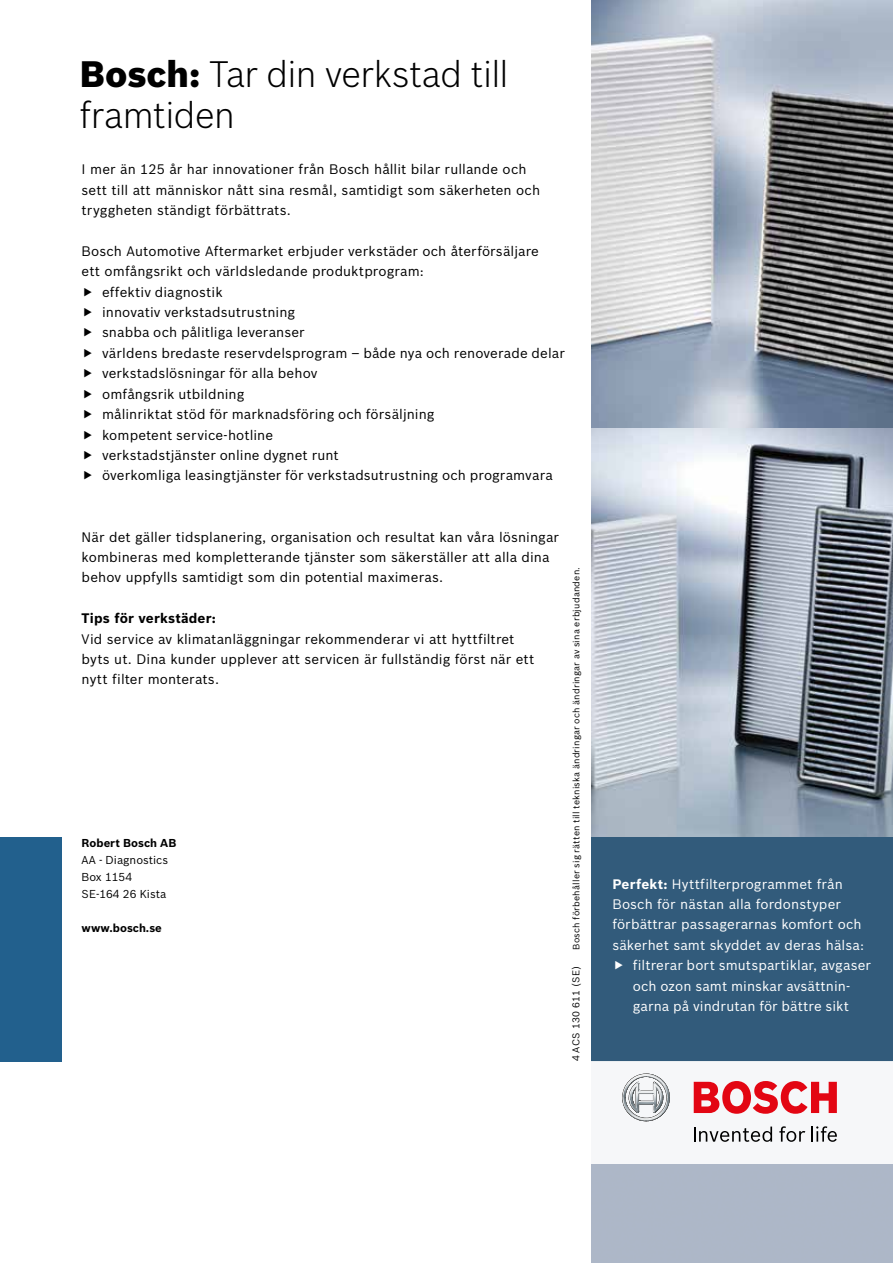
<style>
.page{position:relative;width:893px;height:1263px;background:#fff}
.page>*{position:absolute;margin:0;border:0;box-sizing:border-box;transform-origin:0 0}
.t1{font:300 36px/40.8px "Bosch Sans";letter-spacing:-.015em;color:#000}
.t2{font:13.5px/20.4px "Bosch Sans";letter-spacing:.01em;color:#000}
.t3{font:13.5px "Bosch Sans";letter-spacing:.01em;color:#fff}
.t4{font:700 13.5px "Bosch Sans";letter-spacing:.01em;color:#000}
.t5{font:11.25px/17px "Bosch Sans";color:#000}
.t6{font:700 11.25px "Bosch Sans";color:#000}
.t7{font:9.75px "Bosch Sans";letter-spacing:.025em;color:#000}
.t8{font:9px "Bosch Sans";letter-spacing:.025em;color:#000}
.s1{font-weight:900}
.s2{font-weight:700}
</style>
<div class="page">
<div style="left:0;top:837px;width:61px;height:224px;background:#22608d"></div>
<div style="left:592px;top:837px;width:301px;height:224px;background:#325b7b"></div>
<div style="left:592px;top:1061px;width:301px;height:102px;background:#f6f7f9"></div>
<svg style="left:622px;top:1073px;width:48px;height:48px"></svg>
<svg style="left:694px;top:1126px;width:78px;height:16px"></svg>
<svg style="left:779px;top:1126px;width:26px;height:16px"></svg>
<svg style="left:811px;top:1126px;width:26px;height:16px"></svg>
<svg style="left:694px;top:1081px;width:143px;height:33px"></svg>
<img style="left:592px;top:0;width:301px;height:837px">
<h1 class="t1" style="left:80px;top:53px;width:431px"><span class="s1">Bosch:</span> Tar din verkstad till framtiden</h1>
<p class="t2" style="left:82px;top:159px;width:460px">I mer än 125 år har innovationer från Bosch hållit bilar rullande och sett till att människor nått sina resmål, samtidigt som säkerheten och tryggheten ständigt förbättrats.</p>
<p class="t2" style="left:82px;top:241px;width:459px">Bosch Automotive Aftermarket erbjuder verkstäder och återförsäljare</p>
<p class="t2" style="left:82px;top:261px;width:344px">ett omfångsrikt och världsledande produktprogram:</p>
<p class="t2" style="left:102px;top:281px;width:122px">effektiv diagnostik</p>
<p class="t2" style="left:102px;top:302px;width:195px">innovativ verkstadsutrustning</p>
<p class="t2" style="left:102px;top:322px;width:204px">snabba och pålitliga leveranser</p>
<p class="t2" style="left:102px;top:343px;width:464px">världens bredaste reservdelsprogram – både nya och renoverade delar</p>
<p class="t2" style="left:102px;top:363px;width:217px">verkstadslösningar för alla behov</p>
<p class="t2" style="left:102px;top:383px;width:144px">omfångsrik utbildning</p>
<p class="t2" style="left:102px;top:404px;width:334px">målinriktat stöd för marknadsföring och försäljning</p>
<p class="t2" style="left:102px;top:424px;width:173px">kompetent service-hotline</p>
<p class="t2" style="left:102px;top:445px;width:238px">verkstadstjänster online dygnet runt</p>
<p class="t2" style="left:102px;top:465px;width:452px">överkomliga leasingtjänster för verkstadsutrustning och programvara</p>
<p class="t2" style="left:82px;top:526px;width:479px">När det gäller tidsplanering, organisation och resultat kan våra lösningar kombineras med kompletterande tjänster som säkerställer att alla dina behov uppfylls samtidigt som din potential maximeras.</p>
<p class="t4" style="left:82px;top:610px;width:136px">Tips för verkstäder:</p>
<p class="t2" style="left:82px;top:628px;width:454px">Vid service av klimatanläggningar rekommenderar vi att hyttfiltret byts ut. Dina kunder upplever att servicen är fullständig först när ett nytt filter monterats.</p>
<p class="t6" style="left:82px;top:835px;width:96px">Robert Bosch AB</p>
<p class="t5" style="left:82px;top:851px;width:88px">AA - Diagnostics<br>Box 1154<br>SE-164 26 Kista</p>
<p class="t6" style="left:82px;top:920px;width:82px">www.bosch.se</p>
<p class="t8" style="left:570px;top:950px;width:384px;rotate:-90deg">Bosch förbehåller sig rätten till tekniska ändringar och ändringar av sina erbjudanden.</p>
<p class="t7" style="left:570px;top:1061px;width:98px;rotate:-90deg">4 ACS 130 611 (SE)</p>
<p class="t3" style="left:612px;top:875px;width:232px"><span class="s2">Perfekt:</span> Hyttfilterprogrammet från</p>
<p class="t3" style="left:612px;top:896px;width:230px">Bosch för nästan alla fordonstyper</p>
<p class="t3" style="left:612px;top:916px;width:251px">förbättrar passagerarnas komfort och</p>
<p class="t3" style="left:612px;top:936px;width:253px">säkerhet samt skyddet av deras hälsa:</p>
<p class="t3" style="left:633px;top:957px;width:240px">filtrerar bort smutspartiklar, avgaser</p>
<p class="t3" style="left:633px;top:977px;width:219px">och ozon samt minskar avsättnin-</p>
<p class="t3" style="left:633px;top:998px;width:218px">garna på vindrutan för bättre sikt</p>
</div>
